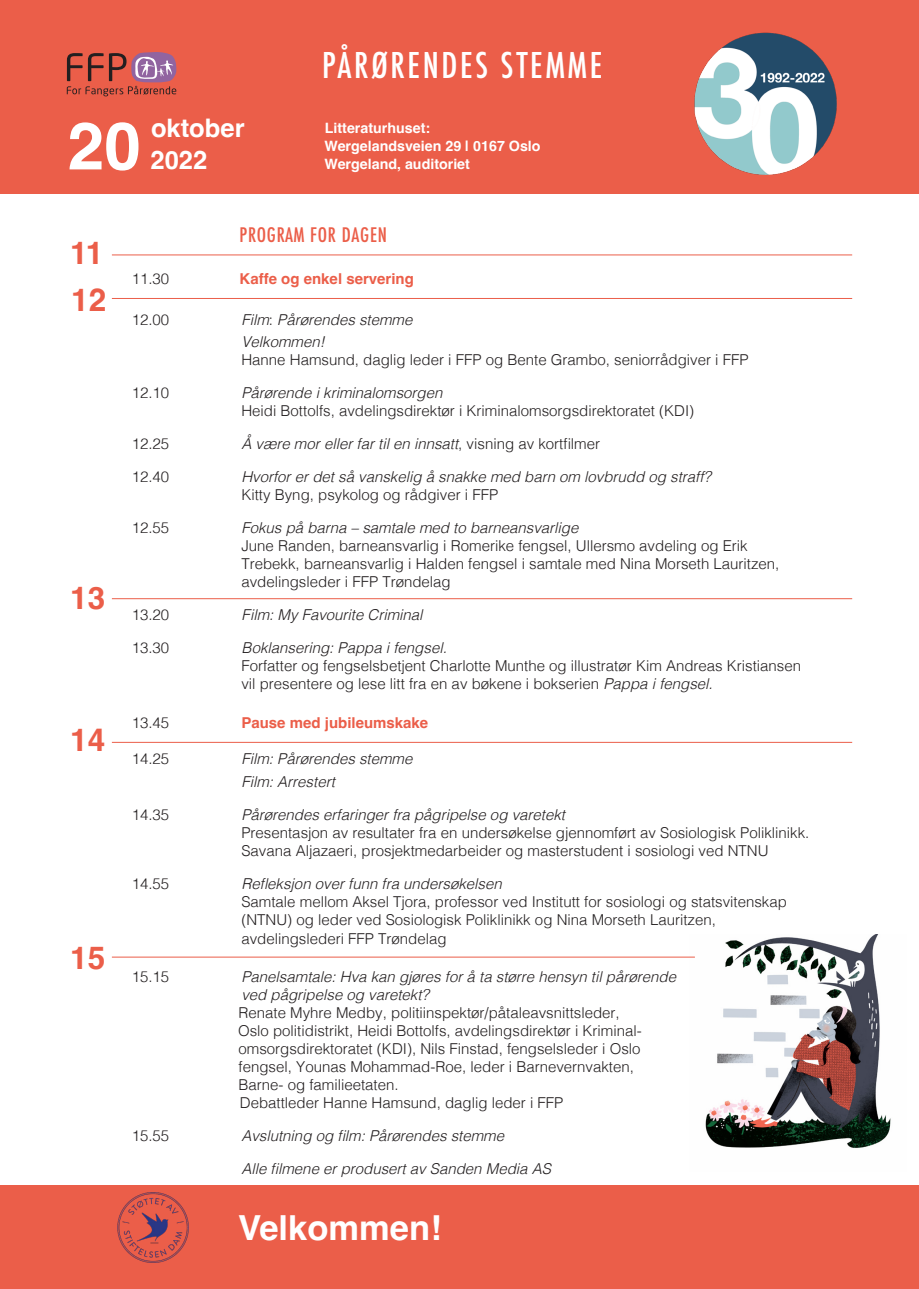
<style>
.page{position:relative;width:919px;height:1289px;background:#fff}
.page>*{position:absolute;margin:0;border:0;box-sizing:border-box;transform-origin:0 0}
.t1{font:700 66px "Helvetica";color:#fff}
.t2{font:500 condensed 34.5px "Futura";letter-spacing:.075em;color:#fff}
.t3{font:700 34.5px "Helvetica";color:#fff}
.t4{font:700 31.5px "Helvetica";color:#eb5e49}
.t5{font:700 25.5px "Helvetica";color:#fff}
.t6{font:500 condensed 19.5px "Futura";letter-spacing:.04em;color:#eb5e49}
.t7{font:300 15px/18px "Helvetica";color:#231f20}
.t8{font:italic 300 15px/18px "Helvetica";color:#231f20}
.t9{font:700 15px "Helvetica";color:#eb5e49}
.t10{font:700 14.25px/18px "Helvetica";color:#fff}
.s1{font-style:normal}
.s2{font-style:italic}
</style>
<div class="page">
<img style="left:690px;top:934px;width:201px;height:214px">
<div style="left:0;top:1185px;width:918px;height:103px;background:#eb5e49"></div>
<div style="left:0;top:0;width:918px;height:193px;background:#eb5e49"></div>
<hr style="left:112px;top:298px;width:740px;height:1px;background:#eb5e49">
<hr style="left:112px;top:742px;width:740px;height:1px;background:#eb5e49">
<hr style="left:112px;top:598px;width:740px;height:1px;background:#eb5e49">
<hr style="left:112px;top:254px;width:740px;height:1px;background:#eb5e49">
<hr style="left:112px;top:956px;width:582px;height:1px;background:#eb5e49">
<svg style="left:67px;top:52px;width:109px;height:44px"></svg>
<img style="left:694px;top:32px;width:143px;height:143px">
<img style="left:117px;top:1192px;width:71px;height:71px">
<p class="t1" style="left:67px;top:106px;width:75px">20</p>
<p class="t5" style="left:151px;top:113px;width:95px">oktober</p>
<p class="t5" style="left:150px;top:144px;width:58px">2022</p>
<p class="t2" style="left:322px;top:44px;width:282px">PÅRØRENDES STEMME</p>
<p class="t10" style="left:324px;top:120px;width:218px">Litteraturhuset:<br>Wergelandsveien 29 | 0167 Oslo</p>
<p class="t10" style="left:324px;top:156px;width:147px">Wergeland, auditoriet</p>
<p class="t4" style="left:70px;top:233px;width:35px">11</p>
<p class="t4" style="left:71px;top:281px;width:37px">12</p>
<p class="t4" style="left:70px;top:579px;width:37px">13</p>
<p class="t4" style="left:70px;top:720px;width:37px">14</p>
<p class="t4" style="left:70px;top:938px;width:37px">15</p>
<p class="t6" style="left:239px;top:223px;width:149px">PROGRAM FOR DAGEN</p>
<p class="t7" style="left:132px;top:268px;width:39px">11.30</p>
<p class="t9" style="left:239px;top:269px;width:176px">Kaffe og enkel servering</p>
<p class="t7" style="left:132px;top:309px;width:39px">12.00</p>
<p class="t8" style="left:241px;top:309px;width:172px">Film<span class="s1">:</span> Pårørendes stemme</p>
<p class="t8" style="left:241px;top:332px;width:85px">Velkommen!</p>
<p class="t7" style="left:241px;top:349px;width:508px">Hanne Hamsund, daglig leder i FFP og Bente Grambo, seniorrådgiver i FFP</p>
<p class="t7" style="left:132px;top:382px;width:39px">12.10</p>
<p class="t7" style="left:241px;top:382px;width:454px"><span class="s2">Pårørende i kriminalomsorgen<br></span>Heidi Bottolfs, avdelingsdirektør i Kriminalomsorgsdirektoratet (KDI)</p>
<p class="t7" style="left:132px;top:433px;width:39px">12.25</p>
<p class="t8" style="left:241px;top:434px;width:360px">Å være mor eller far til en innsatt<span class="s1">, visning av kortfilmer</span></p>
<p class="t7" style="left:132px;top:466px;width:39px">12.40</p>
<p class="t8" style="left:241px;top:467px;width:471px">Hvorfor er det så vanskelig å snakke med barn om lovbrudd og straff?</p>
<p class="t7" style="left:241px;top:484px;width:258px">Kitty Byng, psykolog og rådgiver i FFP</p>
<p class="t7" style="left:132px;top:517px;width:39px">12.55</p>
<p class="t8" style="left:241px;top:518px;width:338px">Fokus på barna – samtale med to barneansvarlige</p>
<p class="t7" style="left:241px;top:535px;width:507px">June Randen, barneansvarlig i Romerike fengsel, Ullersmo avdeling og Erik</p>
<p class="t7" style="left:241px;top:553px;width:539px">Trebekk, barneansvarlig i Halden fengsel i samtale med Nina Morseth Lauritzen,</p>
<p class="t7" style="left:241px;top:571px;width:211px">avdelingsleder i FFP Trøndelag</p>
<p class="t7" style="left:132px;top:604px;width:39px">13.20</p>
<p class="t8" style="left:242px;top:605px;width:182px">Film: My Favourite Criminal</p>
<p class="t7" style="left:132px;top:637px;width:39px">13.30</p>
<p class="t8" style="left:242px;top:638px;width:207px">Boklansering: Pappa i fengsel.</p>
<p class="t7" style="left:241px;top:655px;width:561px">Forfatter og fengselsbetjent Charlotte Munthe og illustratør Kim Andreas Kristiansen</p>
<p class="t7" style="left:241px;top:673px;width:472px">vil presentere og lese litt fra en av bøkene i bokserien <span class="s2">Pappa i fengsel.</span></p>
<p class="t7" style="left:132px;top:712px;width:39px">13.45</p>
<p class="t9" style="left:241px;top:713px;width:188px">Pause med jubileumskake</p>
<p class="t7" style="left:132px;top:748px;width:39px">14.25</p>
<p class="t8" style="left:241px;top:749px;width:172px">Film: Pårørendes stemme</p>
<p class="t8" style="left:241px;top:771px;width:95px">Film: Arrestert</p>
<p class="t7" style="left:132px;top:804px;width:39px">14.35</p>
<p class="t8" style="left:241px;top:804px;width:325px">Pårørendes erfaringer fra pågripelse og varetekt</p>
<p class="t7" style="left:241px;top:822px;width:569px">Presentasjon av resultater fra en undersøkelse gjennomført av Sosiologisk Poliklinikk.</p>
<p class="t7" style="left:241px;top:840px;width:528px">Savana Aljazaeri, prosjektmedarbeider og masterstudent i sosiologi ved NTNU</p>
<p class="t7" style="left:132px;top:873px;width:39px">14.55</p>
<p class="t8" style="left:241px;top:873px;width:262px">Refleksjon over funn fra undersøkelsen</p>
<p class="t7" style="left:241px;top:891px;width:547px">Samtale mellom Aksel Tjora, professor ved Institutt for sosiologi og statsvitenskap</p>
<p class="t7" style="left:241px;top:909px;width:476px">(NTNU) og leder ved Sosiologisk Poliklinikk og Nina Morseth Lauritzen,</p>
<p class="t7" style="left:241px;top:928px;width:207px">avdelingslederi FFP Trøndelag</p>
<p class="t7" style="left:132px;top:966px;width:39px">15.15</p>
<p class="t8" style="left:241px;top:966px;width:436px">Panelsamtale: Hva kan gjøres for å ta større hensyn til pårørende ved pågripelse og varetekt?</p>
<p class="t7" style="left:238px;top:1002px;width:405px">Renate Myhre Medby, politiinspektør/påtaleavsnittsleder,<br>Oslo politidistrikt, Heidi Bottolfs, avdelingsdirektør i Kriminal&shy;omsorgsdirektoratet (KDI), Nils Finstad, fengselsleder i Oslo</p>
<p class="t7" style="left:238px;top:1056px;width:397px">fengsel, Younas Mohammad-Roe, leder i Barnevernvakten,<br>Barne- og familieetaten.<br>Debattleder Hanne Hamsund, daglig leder i FFP</p>
<p class="t7" style="left:132px;top:1125px;width:39px">15.55</p>
<p class="t8" style="left:241px;top:1125px;width:264px">Avslutning og film: Pårørendes stemme</p>
<p class="t8" style="left:241px;top:1158px;width:311px">Alle filmene er produsert av Sanden Media AS</p>
<p class="t3" style="left:238px;top:1206px;width:205px">Velkommen!</p>
</div>
